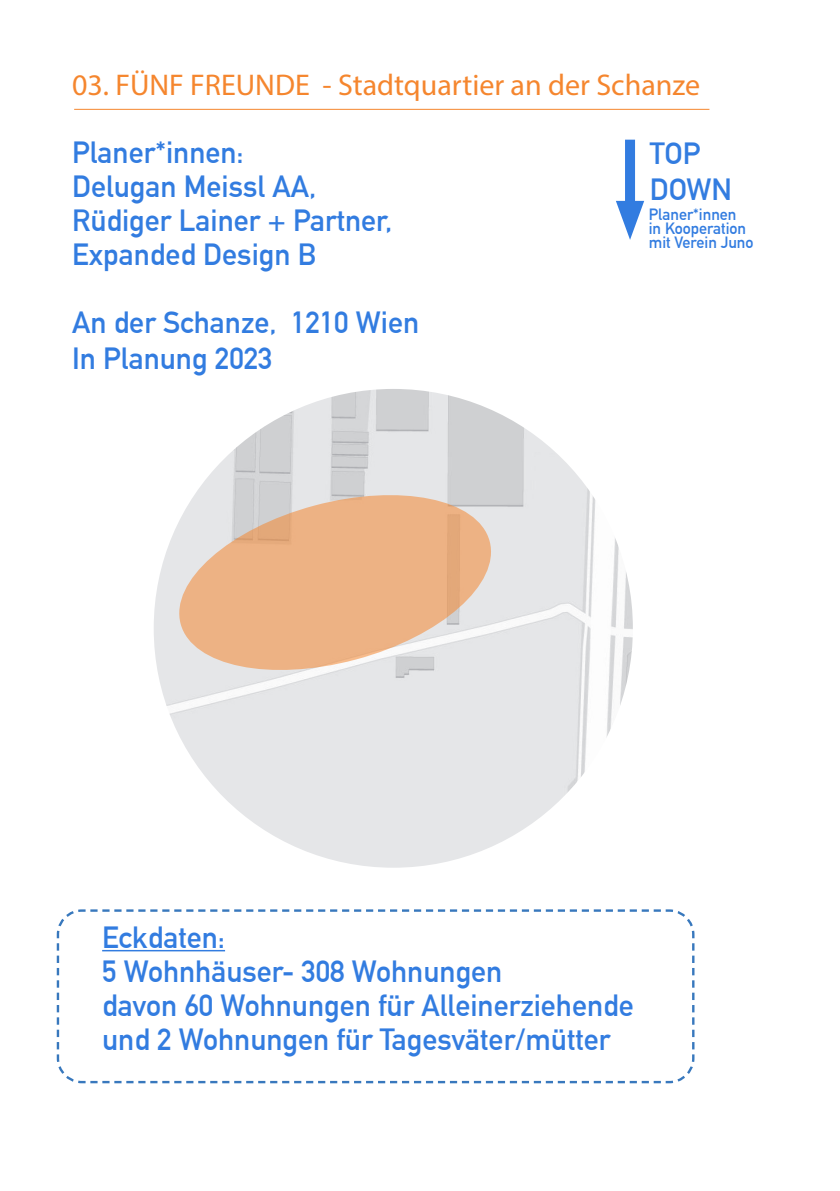
<style>
.page{position:relative;width:840px;height:1191px;background:#fff}
.page>*{position:absolute;margin:0;border:0;box-sizing:border-box;transform-origin:0 0}
.t1{font:700 30px "DIN Alternate";color:#327ce0}
.t2{font:30px "Myriad Pro";color:#f5862e}
.t3{font:700 16px "DIN Alternate";color:#327ce0}
</style>
<div class="page">
<hr style="left:74px;top:109px;width:635px;height:1px;background:#f5862e">
<img style="left:154px;top:389px;width:478px;height:478px;border-radius:239px">
<div style="left:624px;top:140px;width:10px;height:77px;background:#327ce0"></div>
<svg style="left:616px;top:201px;width:28px;height:39px"></svg>
<svg style="left:56px;top:909px;width:639px;height:175px"></svg>
<svg style="left:169px;top:483px;width:331px;height:199px;background:#e8c4a9"></svg>
<p class="t2" style="left:72px;top:66px;width:629px">03. FÜNF FREUNDE - Stadtquartier an der Schanze</p>
<p class="t1" style="left:72px;top:129px;width:173px">Planer*innen:</p>
<p class="t1" style="left:72px;top:163px;width:246px">Delugan Meissl AA,</p>
<p class="t1" style="left:72px;top:197px;width:321px">Rüdiger Lainer + Partner,</p>
<p class="t1" style="left:72px;top:231px;width:245px">Expanded Design B</p>
<p class="t1" style="left:72px;top:299px;width:348px">An der Schanze, 1210 Wien</p>
<p class="t1" style="left:72px;top:335px;width:202px">In Planung 2023</p>
<p class="t1" style="left:649px;top:131px;width:52px">TOP</p>
<p class="t1" style="left:649px;top:167px;width:84px">DOWN</p>
<p class="t3" style="left:648px;top:202px;width:89px">Planer*innen</p>
<p class="t3" style="left:648px;top:216px;width:99px">in Kooperation</p>
<p class="t3" style="left:648px;top:230px;width:106px">mit Verein Juno</p>
<p class="t1" style="left:102px;top:914px;width:124px">Eckdaten:</p>
<p class="t1" style="left:102px;top:948px;width:401px">5 Wohnhäuser- 308 Wohnungen</p>
<p class="t1" style="left:102px;top:982px;width:533px">davon 60 Wohnungen für Alleinerziehende</p>
<p class="t1" style="left:102px;top:1016px;width:509px">und 2 Wohnungen für Tagesväter/mütter</p>
</div>
